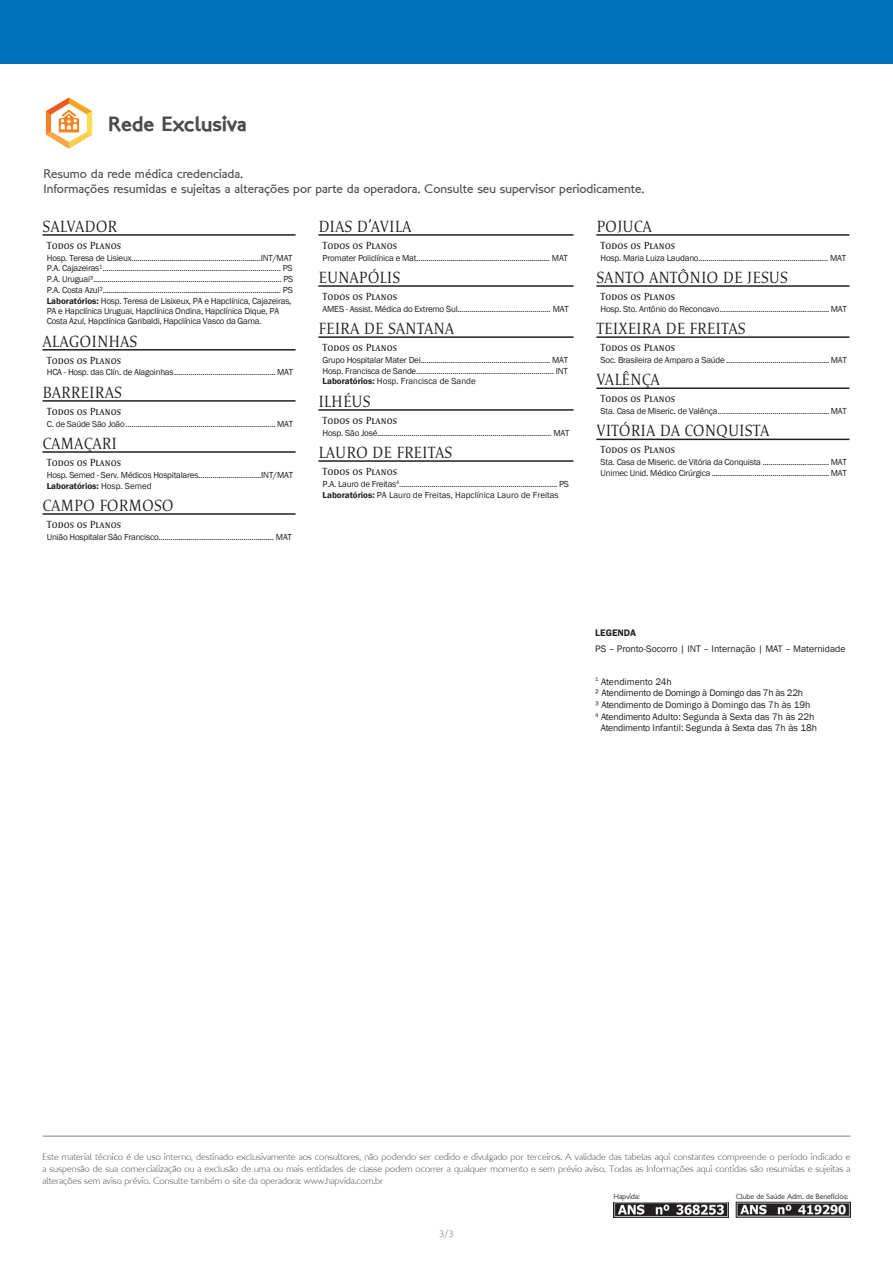
<style>
.page{position:relative;width:893px;height:1263px;background:#fff}
.page>*{position:absolute;margin:0;border:0;box-sizing:border-box;transform-origin:0 0}
.t1{font:21px "London Two";letter-spacing:-.01em;color:#4b4c4d}
.verso__nome_do_plano{font:300 16.5px "Satero Serif LT Pro";color:#231f20}
.t2{font:12.75px "London Between";color:#4b4c4d}
.segundo_titulo{font:10.5px "Satero Serif LT Pro";color:#231f20}
._05_texto_tabela_log{font:10.5px "Calibri";color:#a8a9ad}
.t3{font:9.75px/11.7px "London MM";color:#4b4c4d;text-align:justify}
._07_legenda{font:9.75px "Franklin Gothic";color:#231f20}
._07_legenda-2{font:9.75px "Franklin Gothic";letter-spacing:-.025em;color:#231f20}
.t4{font:600 9.75px "Franklin Gothic";color:#231f20}
.verso__nome_dos_hosp{font:9px/10.2px "Franklin Gothic";letter-spacing:-.025em;color:#231f20}
.verso__nome_dos_hosp-2{font:9px "Franklin Gothic";color:#231f20}
.verso__nome_dos_hosp-3{font:600 9px "Franklin Gothic";color:#231f20}
._03_texto{font:7.65px "London Between";letter-spacing:-.025em;color:#4b4c4d}
.s1{font-weight:600}
.s2{font-weight:400}
</style>
<div class="page">
<div style="left:0;top:0;width:893px;height:64px;background:#0072bc"></div>
<hr style="left:43px;top:1135px;width:807px;height:2px;background:#939598">
<img style="left:736px;top:1201px;width:114px;height:16px">
<img style="left:613px;top:1202px;width:115px;height:15px">
<svg style="left:45px;top:97px;width:48px;height:52px"></svg>
<hr style="left:318px;top:234px;width:255px;height:2px;background:#231f20">
<hr style="left:318px;top:285px;width:255px;height:2px;background:#231f20">
<hr style="left:318px;top:336px;width:255px;height:2px;background:#231f20">
<hr style="left:318px;top:409px;width:255px;height:2px;background:#231f20">
<hr style="left:318px;top:460px;width:255px;height:2px;background:#231f20">
<hr style="left:43px;top:234px;width:253px;height:2px;background:#231f20">
<hr style="left:43px;top:349px;width:253px;height:1px;background:#231f20">
<hr style="left:43px;top:400px;width:253px;height:2px;background:#231f20">
<hr style="left:43px;top:451px;width:253px;height:2px;background:#231f20">
<hr style="left:43px;top:513px;width:253px;height:2px;background:#231f20">
<hr style="left:596px;top:234px;width:253px;height:2px;background:#231f20">
<hr style="left:596px;top:285px;width:253px;height:2px;background:#231f20">
<hr style="left:596px;top:336px;width:253px;height:2px;background:#231f20">
<hr style="left:596px;top:387px;width:253px;height:2px;background:#231f20">
<hr style="left:596px;top:439px;width:253px;height:1px;background:#231f20">
<p class="t1" style="left:108px;top:110px;width:141px">Rede Exclusiva</p>
<p class="t2" style="left:44px;top:166px;width:201px">Resumo da rede médica credenciada.</p>
<p class="t2" style="left:44px;top:181px;width:602px">Informações resumidas e sujeitas a alterações por parte da operadora. Consulte seu supervisor periodicamente.</p>
<p class="verso__nome_do_plano" style="left:43px;top:217px;width:76px">SALVADOR</p>
<p class="segundo_titulo" style="left:47px;top:239px;width:76px">Todos os Planos</p>
<p class="verso__nome_dos_hosp" style="left:47px;top:253px;width:247px">Hosp. Teresa de Lisieux................................................................INT/MAT</p>
<p class="verso__nome_dos_hosp" style="left:47px;top:263px;width:247px">P.A. Cajazeiras¹........................................................................................ PS</p>
<p class="verso__nome_dos_hosp" style="left:47px;top:274px;width:248px">P.A. Uruguai³............................................................................................. PS</p>
<p class="verso__nome_dos_hosp" style="left:47px;top:285px;width:248px">P.A. Costa Azul²........................................................................................ PS</p>
<p class="verso__nome_dos_hosp" style="left:47px;top:296px;width:246px"><span class="s1">Laboratórios:</span> Hosp. Teresa de Lisixeux, PA e Hapclínica, Cajazeiras,<br>PA e Hapclínica Uruguai, Hapclínica Ondina, Hapclínica Dique, PA<br>Costa Azul, Hapclínica Garibaldi, Hapclínica Vasco da Gama.</p>
<p class="verso__nome_do_plano" style="left:43px;top:331px;width:96px">ALAGOINHAS</p>
<p class="segundo_titulo" style="left:47px;top:354px;width:76px">Todos os Planos</p>
<p class="verso__nome_dos_hosp" style="left:47px;top:368px;width:248px">HCA - Hosp. das Clín. de Alagoinhas.................................................. MAT</p>
<p class="verso__nome_do_plano" style="left:43px;top:383px;width:81px">BARREIRAS</p>
<p class="segundo_titulo" style="left:47px;top:405px;width:76px">Todos os Planos</p>
<p class="verso__nome_dos_hosp" style="left:47px;top:419px;width:248px">C. de Saúde São João.......................................................................... MAT</p>
<p class="verso__nome_do_plano" style="left:43px;top:434px;width:76px">CAMAÇARI</p>
<p class="segundo_titulo" style="left:47px;top:456px;width:76px">Todos os Planos</p>
<p class="verso__nome_dos_hosp" style="left:47px;top:470px;width:248px">Hosp. Semed - Serv. Médicos Hospitalares...............................INT/MAT</p>
<p class="verso__nome_dos_hosp-3" style="left:47px;top:480px;width:106px">Laboratórios: <span class="s2">Hosp. Semed</span></p>
<p class="verso__nome_do_plano" style="left:43px;top:496px;width:133px">CAMPO FORMOSO</p>
<p class="segundo_titulo" style="left:47px;top:518px;width:76px">Todos os Planos</p>
<p class="verso__nome_dos_hosp" style="left:47px;top:532px;width:247px">União Hospitalar São Francisco......................................................... MAT</p>
<p class="verso__nome_do_plano" style="left:318px;top:217px;width:95px">DIAS D’AVILA</p>
<p class="segundo_titulo" style="left:323px;top:239px;width:76px">Todos os Planos</p>
<p class="verso__nome_dos_hosp" style="left:323px;top:253px;width:247px">Promater Policlínica e Mat.................................................................. MAT</p>
<p class="verso__nome_do_plano" style="left:318px;top:268px;width:83px">EUNAPÓLIS</p>
<p class="segundo_titulo" style="left:323px;top:290px;width:76px">Todos os Planos</p>
<p class="verso__nome_dos_hosp" style="left:323px;top:304px;width:248px">AMES - Assist. Médica do Extremo Sul.............................................. MAT</p>
<p class="verso__nome_do_plano" style="left:318px;top:319px;width:137px">FEIRA DE SANTANA</p>
<p class="segundo_titulo" style="left:323px;top:341px;width:76px">Todos os Planos</p>
<p class="verso__nome_dos_hosp" style="left:323px;top:355px;width:247px">Grupo Hospitalar Mater Dei................................................................ MAT</p>
<p class="verso__nome_dos_hosp" style="left:323px;top:366px;width:247px">Hosp. Francisca de Sande.................................................................... INT</p>
<p class="verso__nome_dos_hosp-2" style="left:323px;top:376px;width:155px"><span class="s1">Laboratórios:</span> Hosp. Francisca de Sande</p>
<p class="verso__nome_do_plano" style="left:318px;top:392px;width:54px">ILHÉUS</p>
<p class="segundo_titulo" style="left:323px;top:414px;width:76px">Todos os Planos</p>
<p class="verso__nome_dos_hosp" style="left:323px;top:428px;width:248px">Hosp. São José...................................................................................... MAT</p>
<p class="verso__nome_do_plano" style="left:318px;top:443px;width:135px">LAURO DE FREITAS</p>
<p class="segundo_titulo" style="left:323px;top:465px;width:76px">Todos os Planos</p>
<p class="verso__nome_dos_hosp" style="left:323px;top:479px;width:248px">P.A. Lauro de Freitas<sup>4</sup>.............................................................................. PS</p>
<p class="verso__nome_dos_hosp-2" style="left:323px;top:489px;width:238px"><span class="s1">Laboratórios:</span> PA Lauro de Freitas, Hapclínica Lauro de Freitas</p>
<p class="verso__nome_do_plano" style="left:596px;top:217px;width:57px">POJUCA</p>
<p class="segundo_titulo" style="left:601px;top:239px;width:76px">Todos os Planos</p>
<p class="verso__nome_dos_hosp" style="left:601px;top:253px;width:247px">Hosp. Maria Luiza Laudano................................................................ MAT</p>
<p class="verso__nome_do_plano" style="left:596px;top:268px;width:193px">SANTO ANTÔNIO DE JESUS</p>
<p class="segundo_titulo" style="left:601px;top:290px;width:76px">Todos os Planos</p>
<p class="verso__nome_dos_hosp" style="left:601px;top:304px;width:248px">Hosp. Sto. Antônio do Reconcavo...................................................... MAT</p>
<p class="verso__nome_do_plano" style="left:596px;top:319px;width:151px">TEIXEIRA DE FREITAS</p>
<p class="segundo_titulo" style="left:601px;top:341px;width:76px">Todos os Planos</p>
<p class="verso__nome_dos_hosp" style="left:601px;top:355px;width:248px">Soc. Brasileira de Amparo a Saúde................................................... MAT</p>
<p class="verso__nome_do_plano" style="left:596px;top:370px;width:65px">VALÊNÇA</p>
<p class="segundo_titulo" style="left:601px;top:392px;width:76px">Todos os Planos</p>
<p class="verso__nome_dos_hosp" style="left:601px;top:406px;width:248px">Sta. Casa de Miseric. de Valênça....................................................... MAT</p>
<p class="verso__nome_do_plano" style="left:596px;top:421px;width:175px">VITÓRIA DA CONQUISTA</p>
<p class="segundo_titulo" style="left:601px;top:443px;width:76px">Todos os Planos</p>
<p class="verso__nome_dos_hosp" style="left:601px;top:457px;width:248px">Sta. Casa de Miseric. de Vitória da Conquista ................................. MAT</p>
<p class="verso__nome_dos_hosp" style="left:601px;top:468px;width:248px">Unimec Unid. Médico Cirúrgica .......................................................... MAT</p>
<p class="t4" style="left:595px;top:626px;width:42px">LEGENDA</p>
<p class="_07_legenda" style="left:595px;top:642px;width:252px">PS – Pronto-Socorro | INT – Internação | MAT – Maternidade</p>
<p class="_07_legenda" style="left:595px;top:675px;width:78px"><sup>1</sup> Atendimento 24h</p>
<p class="_07_legenda-2" style="left:595px;top:687px;width:209px">² Atendimento de Domingo à Domingo das 7h às 22h</p>
<p class="_07_legenda" style="left:595px;top:699px;width:217px">³ Atendimento de Domingo à Domingo das 7h às 19h</p>
<p class="_07_legenda" style="left:595px;top:710px;width:221px"><sup>4</sup> Atendimento Adulto: Segunda à Sexta das 7h às 22h</p>
<p class="_07_legenda" style="left:601px;top:722px;width:218px">Atendimento Infantil: Segunda à Sexta das 7h às 18h</p>
<p class="t3" style="left:43px;top:1151px;width:809px">Este material técnico é de uso interno, destinado exclusivamente aos consultores, não podendo ser cedido e divulgado por terceiros. A validade das tabelas aqui constantes compreende o período indicado e a suspensão de sua comercialização ou a exclusão de uma ou mais entidades de classe podem ocorrer a qualquer momento e sem prévio aviso. Todas as Informações aqui contidas são resumidas e sujeitas a alterações sem aviso prévio. Consulte também o site da operadora: www.hapvida.com.br</p>
<p class="_03_texto" style="left:613px;top:1191px;width:28px">Hapvida:</p>
<p class="_03_texto" style="left:736px;top:1191px;width:114px">Clube de Saúde Adm. de Benefícios:</p>
<p class="_05_texto_tabela_log" style="left:439px;top:1227px;width:16px">3/3</p>
</div>
